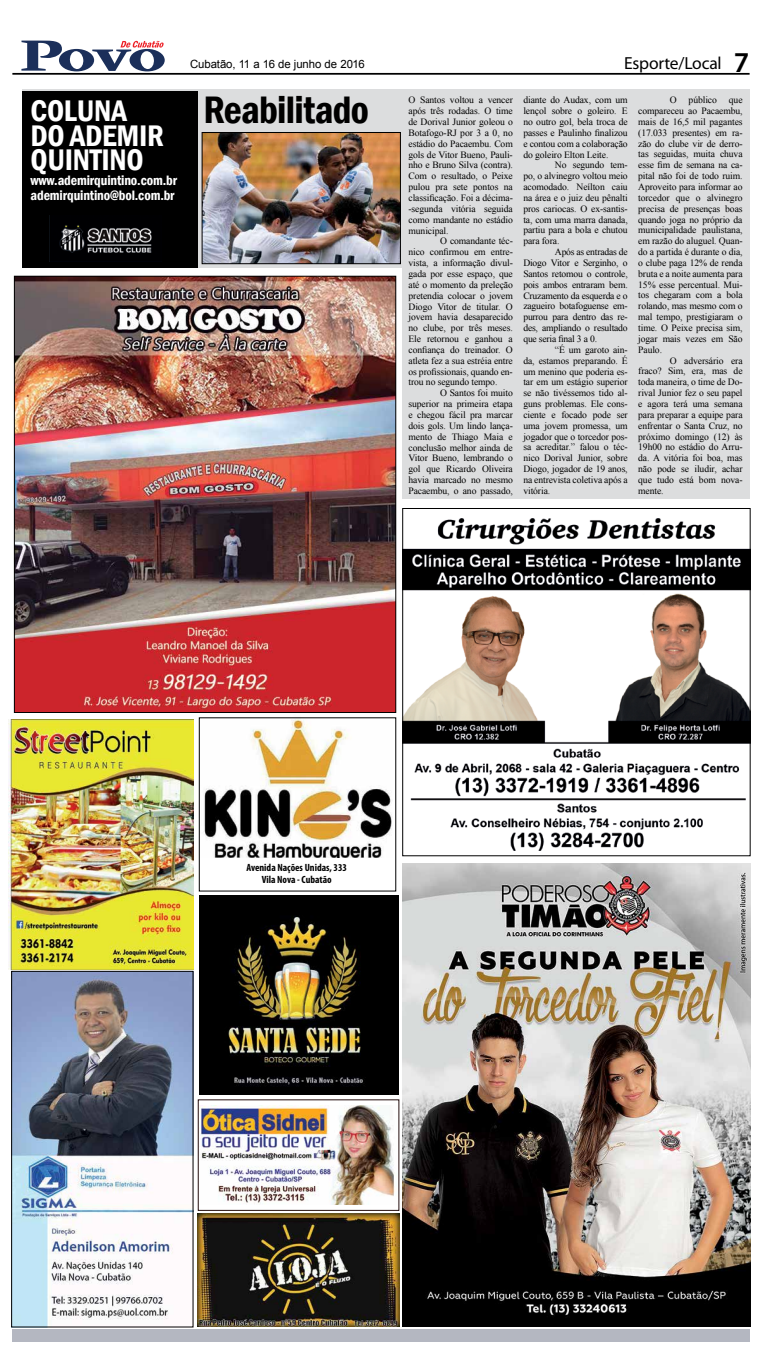
<style>
.page{position:relative;width:762px;height:1352px;background:#fff}
.page>*{position:absolute;margin:0;border:0;box-sizing:border-box;transform-origin:0 0}
.t1{font:600 condensed 39.38px "Franklin Gothic";letter-spacing:-.02em;color:#000}
.t2{font:600 condensed 30.62px/24.5px "Franklin Gothic";letter-spacing:-.01em;color:#fff}
.t3{font:17.5px "Myriad Pro";letter-spacing:-.01em;color:#000}
.t4{font:600 condensed 14px/14.9px "Franklin Gothic";letter-spacing:-.01em;color:#fff}
.t5{font:11.38px "Arial";letter-spacing:-.01em;color:#000}
.t6{font:700 condensed 10.5px/12.6px "Myriad Pro";color:#000;text-align:center}
.t7{font:9.62px/10.8px "Times New Roman";letter-spacing:-.01em;color:#000;text-align:justify}
.s1{font-weight:600;font-size:28.88px}
</style>
<div class="page">
<hr style="left:12px;top:73px;width:737px;height:2px;background:#000">
<svg style="left:21px;top:41px;width:144px;height:30px"></svg>
<div style="left:12px;top:1329px;width:737px;height:13px;background:#b4b7c1"></div>
<div style="left:22px;top:89px;width:727px;height:179px;background:#dcddde"></div>
<div style="left:402px;top:113px;width:347px;height:386px;background:#dcddde"></div>
<img style="left:402px;top:863px;width:348px;height:463px">
<img style="left:404px;top:518px;width:344px;height:333px">
<div style="left:402px;top:508px;width:348px;height:348px;border:1px solid #000"></div>
<img style="left:198px;top:1214px;width:201px;height:113px">
<img style="left:200px;top:1105px;width:195px;height:99px">
<div style="left:198px;top:1099px;width:201px;height:112px;border:1px solid #240d0d"></div>
<img style="left:199px;top:895px;width:199px;height:200px">
<img style="left:13px;top:973px;width:178px;height:352px">
<div style="left:11px;top:971px;width:182px;height:356px;border:1px solid #000"></div>
<img style="left:203px;top:719px;width:189px;height:138px">
<img style="left:9px;top:719px;width:184px;height:250px">
<img style="left:16px;top:278px;width:378px;height:433px">
<div style="left:22px;top:92px;width:176px;height:176px;background:#000"></div>
<img style="left:204px;top:134px;width:195px;height:128px">
<div style="left:202px;top:132px;width:199px;height:132px;border:1px solid #000"></div>
<img style="left:59px;top:225px;width:93px;height:28px">
<h2 class="t2" style="left:31px;top:98px;width:135px">COLUNA<br>DO ADEMIR<br>QUINTINO</h2>
<h3 class="t4" style="left:31px;top:173px;width:148px">www.ademirquintino.com.br ademirquintino@bol.com.br</h3>
<p class="t5" style="left:190px;top:57px;width:176px">Cubatão, 11 a 16 de junho de 2016</p>
<h3 class="t3" style="left:624px;top:52px;width:127px">Esporte/Local <span class="s1">7</span></h3>
<h1 class="t1" style="left:203px;top:84px;width:167px">Reabilitado</h1>
<p class="t7" style="left:408px;top:95px;width:106px">O Santos voltou a vencer após três rodadas. O time de Dorival Junior goleou o Botafogo-RJ por 3 a 0, no estádio do Pacaembu. Com gols de Vitor Bueno, Pauli&shy;nho e Bruno Silva (contra).<br>Com o resultado, o Peixe pulou pra sete pontos na classificação. Foi a décima--segunda vitória seguida como mandante no estádio municipal.</p>
<p class="t7" style="left:408px;top:236px;width:106px;text-indent:32px">O comandante téc&shy;nico confirmou em entre&shy;vista, a informação divul&shy;gada por esse espaço, que até o momento da preleção pretendia colocar o jovem Diogo Vitor de titular. O jovem havia desaparecido no clube, por três meses.<br>Ele retornou e ganhou a confiança do treinador. O atleta fez a sua estréia entre os profissionais, quando en&shy;trou no segundo tempo.</p>
<p class="t7" style="left:408px;top:387px;width:106px;text-indent:32px">O Santos foi muito superior na primeira etapa e chegou fácil pra marcar dois gols. Um lindo lança&shy;mento de Thiago Maia e conclusão melhor ainda de Vitor Bueno, lembrando o gol que Ricardo Oliveira havia marcado no mesmo Pacaembu, o ano passado,</p>
<p class="t7" style="left:523px;top:94px;width:106px">diante do Audax, com um lençol sobre o goleiro. E no outro gol, bela troca de passes e Paulinho finalizou e contou com a colaboração do goleiro Elton Leite.</p>
<p class="t7" style="left:523px;top:160px;width:106px;text-indent:32px">No segundo tem&shy;po, o alvinegro voltou meio acomodado. Neílton caiu na área e o juiz deu pênalti pros cariocas. O ex-santis&shy;ta, com uma marra danada, partiu para a bola e chutou para fora.</p>
<p class="t7" style="left:523px;top:246px;width:106px;text-indent:32px">Após as entradas de Diogo Vitor e Serginho, o Santos retomou o controle, pois ambos entraram bem.<br>Cruzamento da esquerda e o zagueiro botafoguense em&shy;purrou para dentro das re&shy;des, ampliando o resultado que seria final 3 a 0.</p>
<p class="t7" style="left:523px;top:344px;width:106px;text-indent:32px">“É um garoto ain&shy;da, estamos preparando. É um menino que poderia es&shy;tar em um estágio superior se não tivéssemos tido al&shy;guns problemas. Ele cons&shy;ciente e focado pode ser uma jovem promessa, um jogador que o torcedor pos&shy;sa acreditar.” falou o téc&shy;nico Dorival Junior, sobre Diogo, jogador de 19 anos, na entrevista coletiva após a vitória.</p>
<p class="t7" style="left:638px;top:94px;width:106px;text-indent:32px">O público que compareceu ao Pacaembu, mais de 16,5 mil pagantes (17.033 presentes) em ra&shy;zão do clube vir de derro&shy;tas seguidas, muita chuva esse fim de semana na ca&shy;pital não foi de todo ruim.<br>Aproveito para informar ao torcedor que o alvinegro precisa de presenças boas quando joga no próprio da municipalidade paulistana, em razão do aluguel. Quan&shy;do a partida é durante o dia, o clube paga 12% de renda bruta e a noite aumenta para 15% esse percentual. Mui&shy;tos chegaram com a bola rolando, mas mesmo com o mal tempo, prestigiaram o time. O Peixe precisa sim, jogar mais vezes em São Paulo.</p>
<p class="t7" style="left:638px;top:355px;width:106px;text-indent:32px">O adversário era fraco? Sim, era, mas de toda maneira, o time de Do&shy;rival Junior fez o seu papel e agora terá uma semana para preparar a equipe para enfrentar o Santa Cruz, no próximo domingo (12) às 19h00 no estádio do Arru&shy;da. A vitória foi boa, mas não pode se iludir, achar que tudo está bom nova&shy;mente.</p>
<p class="t6" style="left:246px;top:861px;width:102px">Avenida Nações Unidas, 333<br>Vila Nova - Cubatão</p>
</div>
